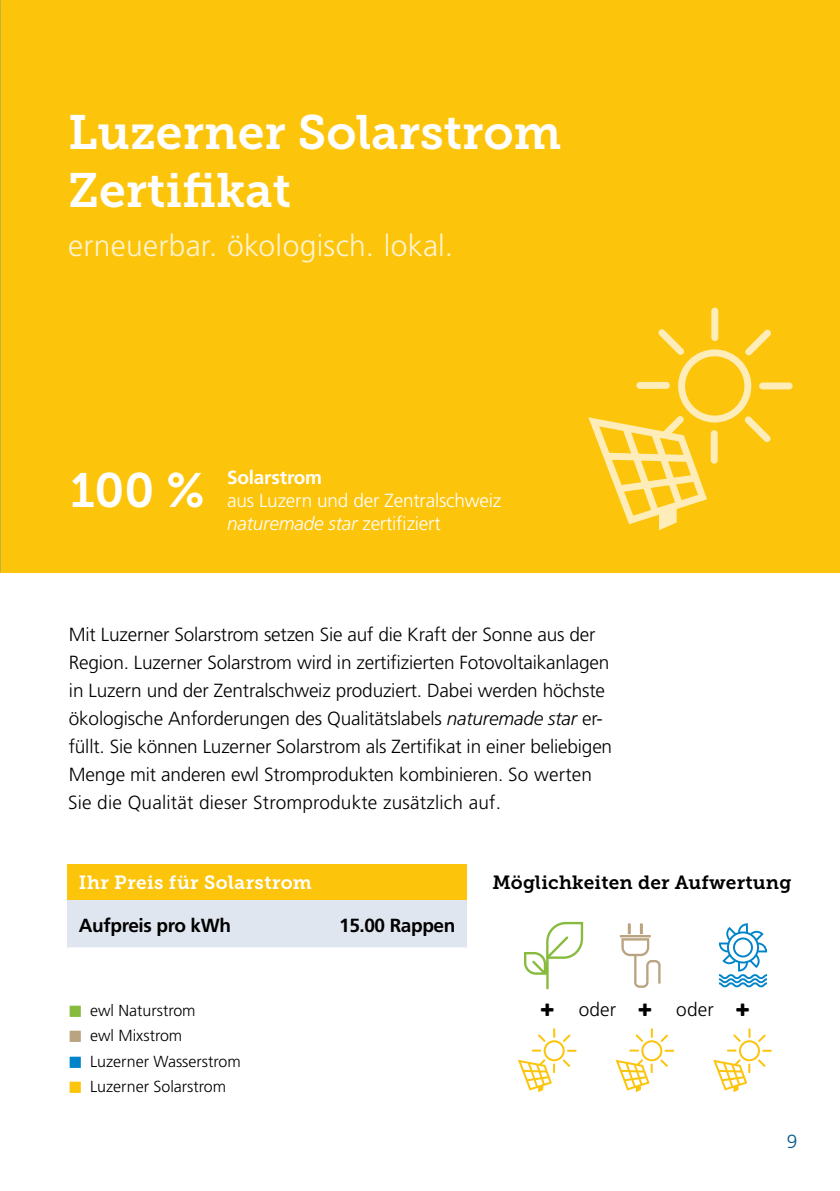
<style>
.page{position:relative;width:840px;height:1191px;background:#fff}
.page>*{position:absolute;margin:0;border:0;box-sizing:border-box;transform-origin:0 0}
.t1{font:48px/58px "Museo Slab 700";color:#fff}
.t2{font:300 30px "Frutiger LT Std";letter-spacing:.01em;color:#fff4d0}
.t3{font:300 19px/28px "Frutiger LT Std";letter-spacing:-.01em;color:#000}
.t4{font:300 19px/23px "Frutiger LT Std";letter-spacing:-.01em;color:#fff}
.t5{font:19px "Museo Slab 700";letter-spacing:.01em;color:#000}
.t6{font:700 19px "Frutiger LT Std";letter-spacing:-.02em;color:#000}
.t7{font:19px "Museo Slab 700";letter-spacing:.025em;color:#fff}
.t8{font:700 19px "Frutiger LT Std";letter-spacing:-.01em;color:#fff}
.t9{font:300 19px "Frutiger LT Std";color:#005a85}
.t10{font:300 16px/25.4px "Frutiger LT Std";color:#000}
.s1{font-style:italic}
</style>
<div class="page">
<div style="left:0;top:0;width:839px;height:573px;background:#fdc40c"></div>
<div style="left:758px;top:382px;width:34px;height:7px;background:#ffedb9;border-radius:3px"></div>
<div style="left:711px;top:308px;width:6px;height:33px;background:#ffedb9;border-radius:3px"></div>
<svg style="left:588px;top:329px;width:182px;height:201px"></svg>
<div style="left:67px;top:863px;width:399px;height:37px;background:#fdc40c"></div>
<div style="left:67px;top:900px;width:399px;height:48px;background:#e0e6ef"></div>
<hr style="left:67px;top:947px;width:399px;height:3px;background:#fff">
<svg style="left:615px;top:1028px;width:58px;height:64px"></svg>
<svg style="left:518px;top:1028px;width:58px;height:64px"></svg>
<svg style="left:713px;top:1028px;width:58px;height:64px"></svg>
<svg style="left:718px;top:923px;width:48px;height:64px"></svg>
<hr style="left:619px;top:935px;width:31px;height:2px;background:#baa381">
<svg style="left:621px;top:923px;width:39px;height:64px"></svg>
<svg style="left:524px;top:922px;width:58px;height:67px"></svg>
<h1 class="t1" style="left:68px;top:104px;width:494px">Luzerner Solarstrom<br>Zertifikat</h1>
<h2 class="t2" style="left:68px;top:229px;width:386px">erneuerbar. ökologisch. lokal.</h2>
<h1 class="t1" style="left:70px;top:462px;width:135px">100 %</h1>
<p class="t8" style="left:227px;top:466px;width:97px">Solarstrom</p>
<p class="t4" style="left:227px;top:489px;width:276px">aus Luzern und der Zentralschweiz <span class="s1">naturemade star</span> zertifiziert</p>
<p class="t3" style="left:68px;top:620px;width:545px">Mit Luzerner Solarstrom setzen Sie auf die Kraft der Sonne aus der Region. Luzerner Solarstrom wird in zertifizierten Fotovoltaikanlagen in Luzern und der Zentralschweiz produziert. Dabei werden höchste ökologische Anforderungen des Qualitätslabels <span class="s1">naturemade star</span> er&shy;füllt. Sie können Luzerner Solarstrom als Zertifikat in einer beliebigen Menge mit anderen ewl Stromprodukten kombinieren. So werten Sie die Qualität dieser Stromprodukte zusätzlich auf.</p>
<p class="t7" style="left:79px;top:872px;width:234px">Ihr Preis für Solarstrom</p>
<p class="t6" style="left:79px;top:914px;width:153px">Aufpreis pro kWh</p>
<p class="t6" style="left:339px;top:914px;width:118px">15.00 Rappen</p>
<p class="t5" style="left:492px;top:872px;width:300px">Möglichkeiten der Aufwertung</p>
<p class="t10" style="left:90px;top:998px;width:107px">ewl Naturstrom</p>
<p class="t3" style="left:578px;top:995px;width:39px">oder</p>
<p class="t3" style="left:676px;top:995px;width:39px">oder</p>
<p class="t10" style="left:90px;top:1023px;width:152px">ewl Mixstrom<br>Luzerner Wasserstrom<br>Luzerner Solarstrom</p>
<p class="t9" style="left:786px;top:1131px;width:12px">9</p>
</div>
